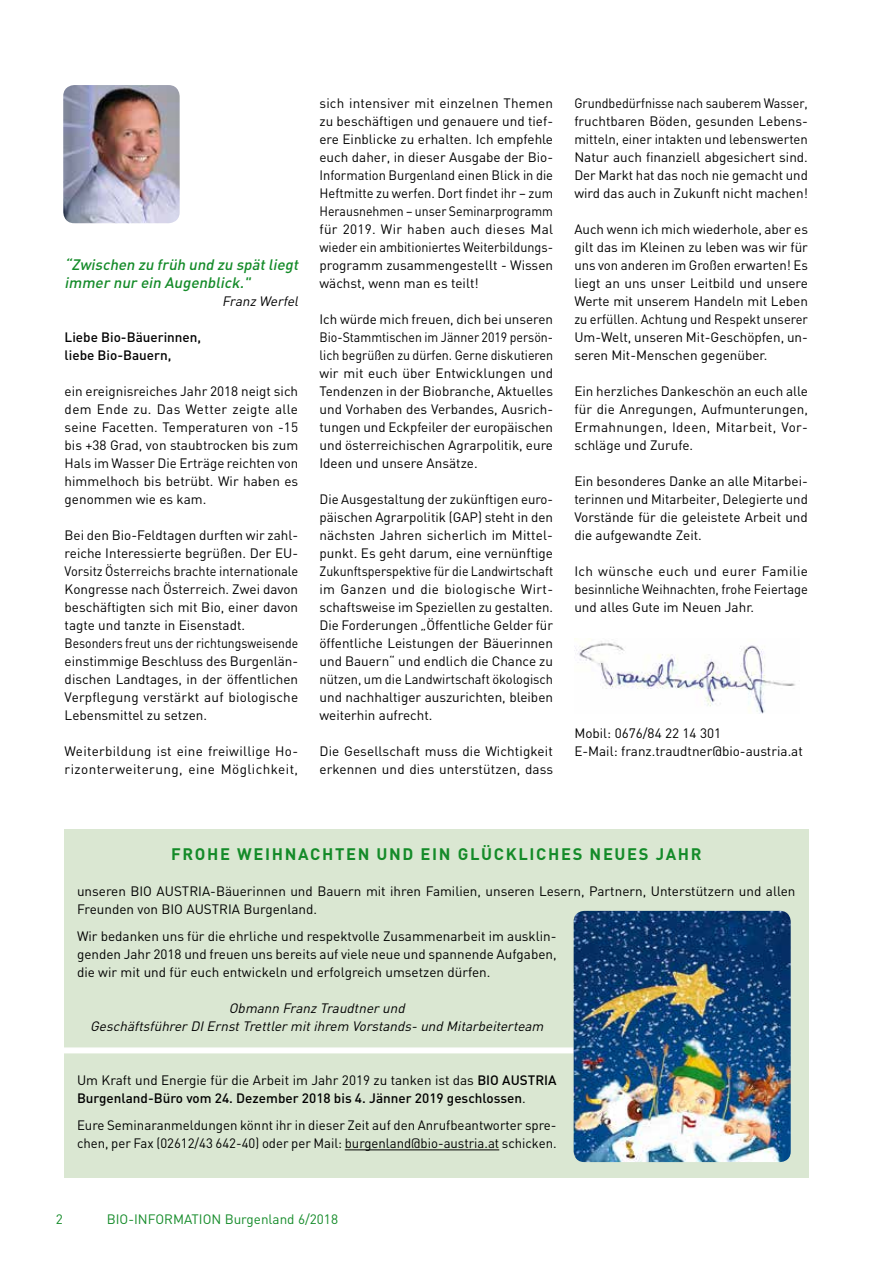
<style>
.page{position:relative;width:893px;height:1263px;background:#fff}
.page>*{position:absolute;margin:0;border:0;box-sizing:border-box;transform-origin:0 0}
.t1{font:700 16.5px "DIN";letter-spacing:.1em;color:#148b29}
.t2{font:italic 500 15px/18px "DIN";color:#148b29}
.t3{font:13.5px/18px "DIN";color:#000;text-align:justify}
.t4{font:13.5px/18px "DIN";color:#000;text-align:justify;scale:.93 1}
.t5{font:500 13.5px/18px "DIN";color:#000}
.t6{font:italic 13.5px/18px "DIN";color:#000;text-align:center}
.t7{font:13.5px/18px "DIN";letter-spacing:.02em;color:#000}
.t8{font:13.5px "DIN";color:#148b29}
.s1{font-weight:400}
</style>
<div class="page">
<img style="left:575px;top:641px;width:220px;height:72px">
<img style="left:63px;top:85px;width:117px;height:138px">
<div style="left:64px;top:829px;width:744px;height:349px;background:#dae7d2"></div>
<hr style="left:345px;top:1149px;width:154px;height:1px;background:#000">
<svg style="left:64px;top:1047px;width:510px;height:6px;background:#fbfcfb"></svg>
<img style="left:574px;top:911px;width:217px;height:251px">
<p class="t2" style="left:65px;top:255px;width:238px">“Zwischen zu früh und zu spätliegt immer nur ein Augenblick."</p>
<p class="t6" style="left:222px;top:292px;width:81px">Franz Werfel</p>
<p class="t5" style="left:65px;top:328px;width:138px">Liebe Bio-Bäuerinnen, liebe Bio-Bauern,</p>
<p class="t3" style="left:65px;top:382px;width:235px">ein ereignisreiches Jahr 2018 neigt sich dem Ende zu. Das Wetter zeigte alle seine Facetten. Temperaturen von -15 bis +38 Grad, von staubtrocken bis zum Hals im Wasser Die Erträge reichten von himmelhoch bis betrübt. Wir haben es genommen wie es kam.</p>
<p class="t3" style="left:65px;top:526px;width:235px;text-align:left">Bei den Bio-Feldtagen durften wir zahl&shy;reiche Interessierte begrüßen. Der EU-Vorsitz Österreichs brachte internationale Kongresse nach Österreich. Zwei davon beschäftigten sich mit Bio, einer davon tagte und tanzte in Eisenstadt.<br>Besonders freut uns der richtungsweisende einstimmige Beschluss des Burgenlän&shy;dischen Landtages, in der öffentlichen Verpflegung verstärkt auf biologische Lebensmittel zu setzen.</p>
<p class="t7" style="left:65px;top:742px;width:235px">Weiterbildung ist eine freiwillige Ho&shy;rizonterweiterung, eine Möglichkeit,</p>
<p class="t3" style="left:319px;top:94px;width:235px">sich intensiver mit einzelnen Themen zu beschäftigen und genauere und tief&shy;ere Einblicke zu erhalten. Ich empfehle euch daher, in dieser Ausgabe der Bio-Information Burgenland einen Blick in die Heftmitte zu werfen. Dort findet ihr – zum Herausnehmen – unser Seminarprogramm für 2019. Wir haben auch dieses Mal wieder ein ambitioniertes Weiterbildungs&shy;programm zusammengestellt - Wissen wächst, wenn man es teilt!</p>
<p class="t3" style="left:319px;top:310px;width:235px">Ich würde mich freuen, dich bei unseren Bio-Stammtischen im Jänner 2019 persön&shy;lich begrüßen zu dürfen. Gerne diskutieren wir mit euch über Entwicklungen und Tendenzen in der Biobranche, Aktuelles und Vorhaben des Verbandes, Ausrich&shy;tungen und Eckpfeiler der europäischen und österreichischen Agrarpolitik, eure Ideen und unsere Ansätze.</p>
<p class="t3" style="left:319px;top:490px;width:235px">Die Ausgestaltung der zukünftigen euro&shy;päischen Agrarpolitik (GAP) steht in den nächsten Jahren sicherlich im Mittel&shy;punkt. Es geht darum, eine vernünftige Zukunftsperspektive für die Landwirtschaft im Ganzen und die biologische Wirt&shy;schaftsweise im Speziellen zu gestalten.<br>Die Forderungen „Öffentliche Gelder für öffentliche Leistungen der Bäuerinnen und Bauern“ und endlich die Chance zu nützen, um die Landwirtschaft ökologisch und nachhaltiger auszurichten, bleiben weiterhin aufrecht.</p>
<p class="t3" style="left:319px;top:742px;width:235px">Die Gesellschaft muss die Wichtigkeit erkennen und dies unterstützen, dass</p>
<p class="t4" style="left:574px;top:94px;width:253px">Grundbedürfnisse nach sauberem Wasser, fruchtbaren Böden, gesunden Lebens&shy;mitteln, einer intakten und lebenswerten Natur auch finanziell abgesichert sind.<br>Der Markt hat das noch nie gemacht und wird das auch in Zukunft nicht machen!</p>
<p class="t3" style="left:574px;top:220px;width:235px">Auch wenn ich mich wiederhole, aber es gilt das im Kleinen zu leben was wir für uns von anderen im Großen erwarten! Es liegt an uns unser Leitbild und unsere Werte mit unserem Handeln mit Leben zu erfüllen. Achtung und Respekt unserer Um-Welt, unseren Mit-Geschöpfen, un&shy;seren Mit-Menschen gegenüber.</p>
<p class="t3" style="left:574px;top:382px;width:235px">Ein herzliches Dankeschön an euch alle für die Anregungen, Aufmunterungen, Ermahnungen, Ideen, Mitarbeit, Vor&shy;schläge und Zurufe.</p>
<p class="t3" style="left:574px;top:472px;width:235px">Ein besonderes Danke an alle Mitarbei&shy;terinnen und Mitarbeiter, Delegierte und Vorstände für die geleistete Arbeit und die aufgewandte Zeit.</p>
<p class="t3" style="left:574px;top:562px;width:235px">Ich wünsche euch und eurer Familie besinnliche Weihnachten, frohe Feiertage und alles Gute im Neuen Jahr.</p>
<p class="t3" style="left:574px;top:724px;width:230px">Mobil: 0676/84 22 14 301<br>E-Mail: franz.traudtner@bio-austria.at</p>
<p class="t1" style="left:171px;top:843px;width:532px">FROHE WEIHNACHTEN UND EIN GLÜCKLICHES NEUES JAHR</p>
<p class="t3" style="left:77px;top:882px;width:720px">unseren BIO AUSTRIA-Bäuerinnen und Bauern mit ihren Familien, unseren Lesern, Partnern, Unterstützern und allen<br>Freunden von BIO AUSTRIA Burgenland.</p>
<p class="t3" style="left:77px;top:927px;width:481px">Wir bedanken uns für die ehrliche und respektvolle Zusammenarbeit im ausklin&shy;genden Jahr 2018 und freuen uns bereits auf viele neue und spannende Aufgaben, die wir mit und für euch entwickeln und erfolgreich umsetzen dürfen.</p>
<p class="t6" style="left:90px;top:999px;width:458px">Obmann FranzTraudtnerund<br>GeschäftsführerDIErnstTrettlermitihrem Vorstands-und Mitarbeiterteam</p>
<p class="t5" style="left:77px;top:1071px;width:481px"><span class="s1">Um Kraft und Energie für die Arbeit im Jahr 2019 zu tanken ist das</span> BIO AUSTRIA<br>Burgenland-Büro vom 24. Dezember 2018 bis 4. Jänner 2019 geschlossen<span class="s1">.</span></p>
<p class="t3" style="left:77px;top:1116px;width:481px">Eure Seminaranmeldungen könnt ihr in dieser Zeit auf den Anrufbeantworter spre&shy;chen, per Fax (02612/43 642-40) oder per Mail: burgenland@bio-austria.at schicken.</p>
<p class="t8" style="left:56px;top:1211px;width:9px">2</p>
<p class="t8" style="left:107px;top:1211px;width:233px">BIO-INFORMATION Burgenland 6/2018</p>
</div>
